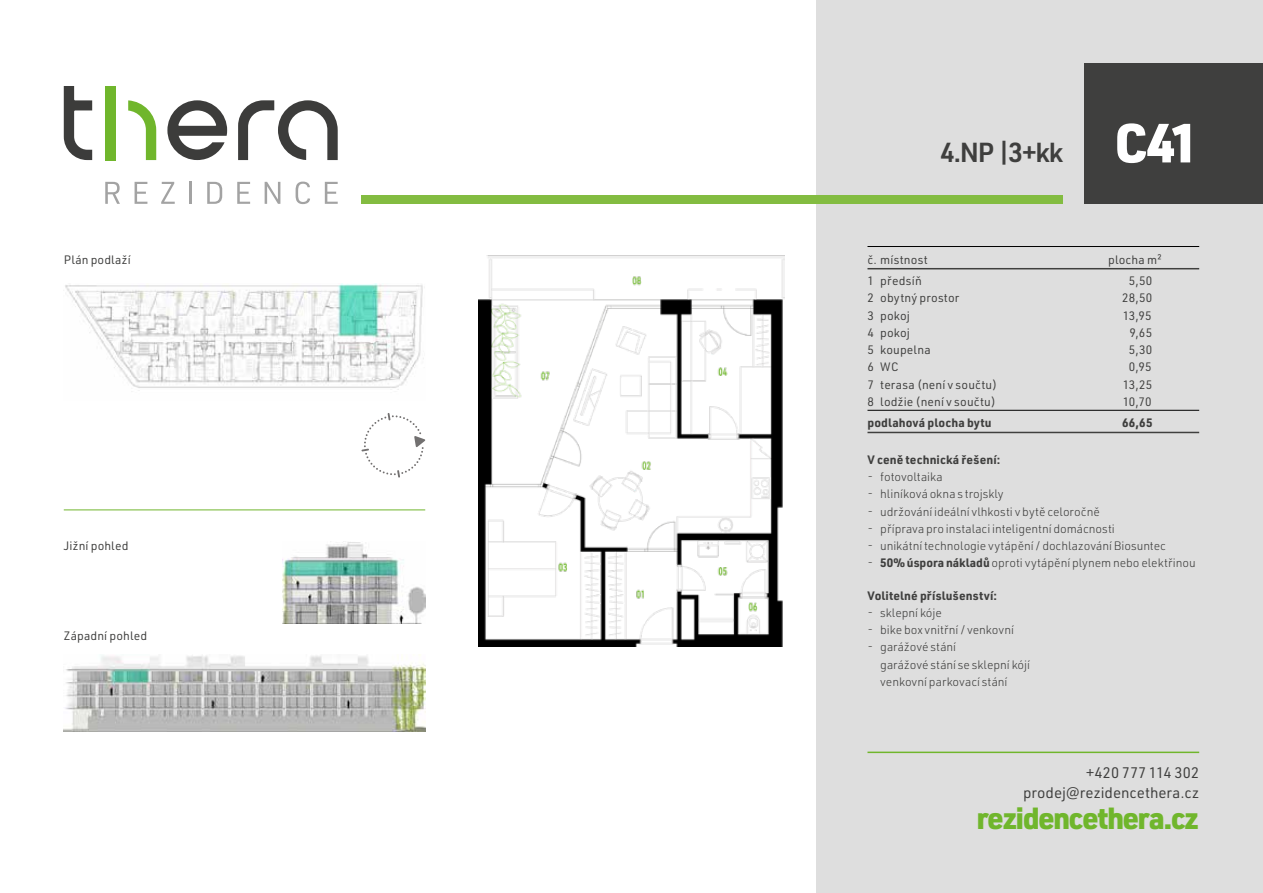
<style>
.page{position:relative;width:1263px;height:893px;background:#fff}
.page>*{position:absolute;margin:0;border:0;box-sizing:border-box;transform-origin:0 0}
.t1{font:900 30px "URWDIN";letter-spacing:-.05em;color:#70b62c}
.t2{font:600 27px "URWDIN";color:#3f3f3e}
.t3{font:15px/19.5px "URWDIN";letter-spacing:.005em;color:#3f3f3e;text-align:right}
.t4{font:300 12px/17.2px "URWDIN";letter-spacing:-.005em;color:#3f3f3e}
.t5{font:12px "URWDIN";letter-spacing:.015em;color:#3f3f3e}
.t6{font:700 12px "URWDIN";letter-spacing:.015em;color:#3f3f3e}
.s1{font-weight:900;font-size:54px;color:#fff}
.s2{font-weight:700}
</style>
<div class="page">
<div style="left:816px;top:0;width:447px;height:893px;background:#dedede"></div>
<svg style="left:167px;top:100px;width:60px;height:60px"></svg>
<svg style="left:238px;top:100px;width:100px;height:60px"></svg>
<svg style="left:128px;top:100px;width:28px;height:60px"></svg>
<div style="left:105px;top:86px;width:11px;height:74px;background:#70b62c"></div>
<svg style="left:64px;top:86px;width:28px;height:74px"></svg>
<svg style="left:105px;top:182px;width:15px;height:22px"></svg>
<svg style="left:135px;top:182px;width:12px;height:22px"></svg>
<svg style="left:161px;top:182px;width:14px;height:22px"></svg>
<hr style="left:189px;top:182px;width:3px;height:22px;background:#a3a3a3">
<svg style="left:207px;top:182px;width:15px;height:22px"></svg>
<svg style="left:237px;top:182px;width:13px;height:22px"></svg>
<svg style="left:265px;top:182px;width:15px;height:22px"></svg>
<svg style="left:296px;top:182px;width:14px;height:22px"></svg>
<svg style="left:325px;top:182px;width:13px;height:22px"></svg>
<div style="left:1084px;top:64px;width:179px;height:140px;background:#3f3f3e"></div>
<div style="left:361px;top:196px;width:702px;height:8px;background:#83bc41"></div>
<hr style="left:867px;top:752px;width:332px;height:1px;background:#70b62c">
<hr style="left:867px;top:246px;width:332px;height:1px;background:#000">
<hr style="left:867px;top:268px;width:332px;height:1px;background:#3f3f3e">
<hr style="left:867px;top:410px;width:332px;height:1px;background:#000">
<hr style="left:867px;top:432px;width:332px;height:1px;background:#3f3f3e">
<img style="left:479px;top:255px;width:305px;height:392px">
<img style="left:64px;top:654px;width:361px;height:77px">
<img style="left:65px;top:283px;width:359px;height:107px">
<img style="left:283px;top:541px;width:142px;height:82px">
<svg style="left:361px;top:413px;width:64px;height:65px"></svg>
<hr style="left:64px;top:509px;width:361px;height:1px;background:#70b62c">
<p class="t5" style="left:64px;top:252px;width:69px">Plán podlaží</p>
<p class="t5" style="left:64px;top:537px;width:66px">Jižní pohled</p>
<p class="t5" style="left:64px;top:628px;width:85px">Západní pohled</p>
<h2 class="t2" style="left:940px;top:134px;width:261px">4.NP |3+kk <span class="s1">C41</span></h2>
<p class="t5" style="left:867px;top:252px;width:62px">č. místnost</p>
<p class="t5" style="left:1108px;top:252px;width:55px">plocha m²</p>
<p class="t5" style="left:867px;top:273px;width:56px">1 předsíň</p>
<p class="t5" style="left:1129px;top:273px;width:25px">5,50</p>
<p class="t5" style="left:867px;top:290px;width:93px">2 obytný prostor</p>
<p class="t5" style="left:1122px;top:290px;width:32px">28,50</p>
<p class="t5" style="left:867px;top:307px;width:44px">3 pokoj</p>
<p class="t5" style="left:1123px;top:307px;width:30px">13,95</p>
<p class="t5" style="left:867px;top:325px;width:44px">4 pokoj</p>
<p class="t5" style="left:1129px;top:325px;width:24px">9,65</p>
<p class="t5" style="left:867px;top:342px;width:65px">5 koupelna</p>
<p class="t5" style="left:1129px;top:342px;width:25px">5,30</p>
<p class="t5" style="left:867px;top:359px;width:33px">6 WC</p>
<p class="t5" style="left:1129px;top:359px;width:24px">0,95</p>
<p class="t5" style="left:867px;top:376px;width:131px">7 terasa (není v součtu)</p>
<p class="t5" style="left:1123px;top:376px;width:31px">13,25</p>
<p class="t5" style="left:867px;top:394px;width:130px">8 lodžie (není v součtu)</p>
<p class="t5" style="left:1123px;top:394px;width:30px">10,70</p>
<p class="t6" style="left:867px;top:415px;width:126px">podlahová plocha bytu</p>
<p class="t6" style="left:1122px;top:415px;width:32px">66,65</p>
<p class="t6" style="left:867px;top:451px;width:134px">V ceně technická řešení:</p>
<p class="t4" style="left:867px;top:468px;width:77px">- fotovoltaika</p>
<p class="t4" style="left:867px;top:485px;width:138px">- hliníková okna s trojskly</p>
<p class="t4" style="left:867px;top:502px;width:234px">- udržování ideální vlhkosti v bytě celoročně</p>
<p class="t4" style="left:867px;top:520px;width:249px">- příprava pro instalaci inteligentní domácnosti</p>
<p class="t4" style="left:867px;top:537px;width:300px">- unikátní technologie vytápění / dochlazování Biosuntec</p>
<p class="t4" style="left:867px;top:554px;width:330px">- <span class="s2">50% úspora nákladů</span> oproti vytápění plynem nebo elektřinou</p>
<p class="t6" style="left:867px;top:587px;width:131px">Volitelné příslušenství:</p>
<p class="t4" style="left:867px;top:604px;width:76px">- sklepní kóje</p>
<p class="t4" style="left:867px;top:621px;width:148px">- bike box vnitřní / venkovní</p>
<p class="t4" style="left:880px;top:638px;width:151px;text-indent:-13px">- garážové stání<br>garážové stání se sklepní kójí venkovní parkovací stání</p>
<p class="t3" style="left:1023px;top:763px;width:178px">+420 777 114 302 prodej@rezidencethera.cz</p>
<h1 class="t1" style="left:976px;top:797px;width:224px">rezidencethera.cz</h1>
</div>
